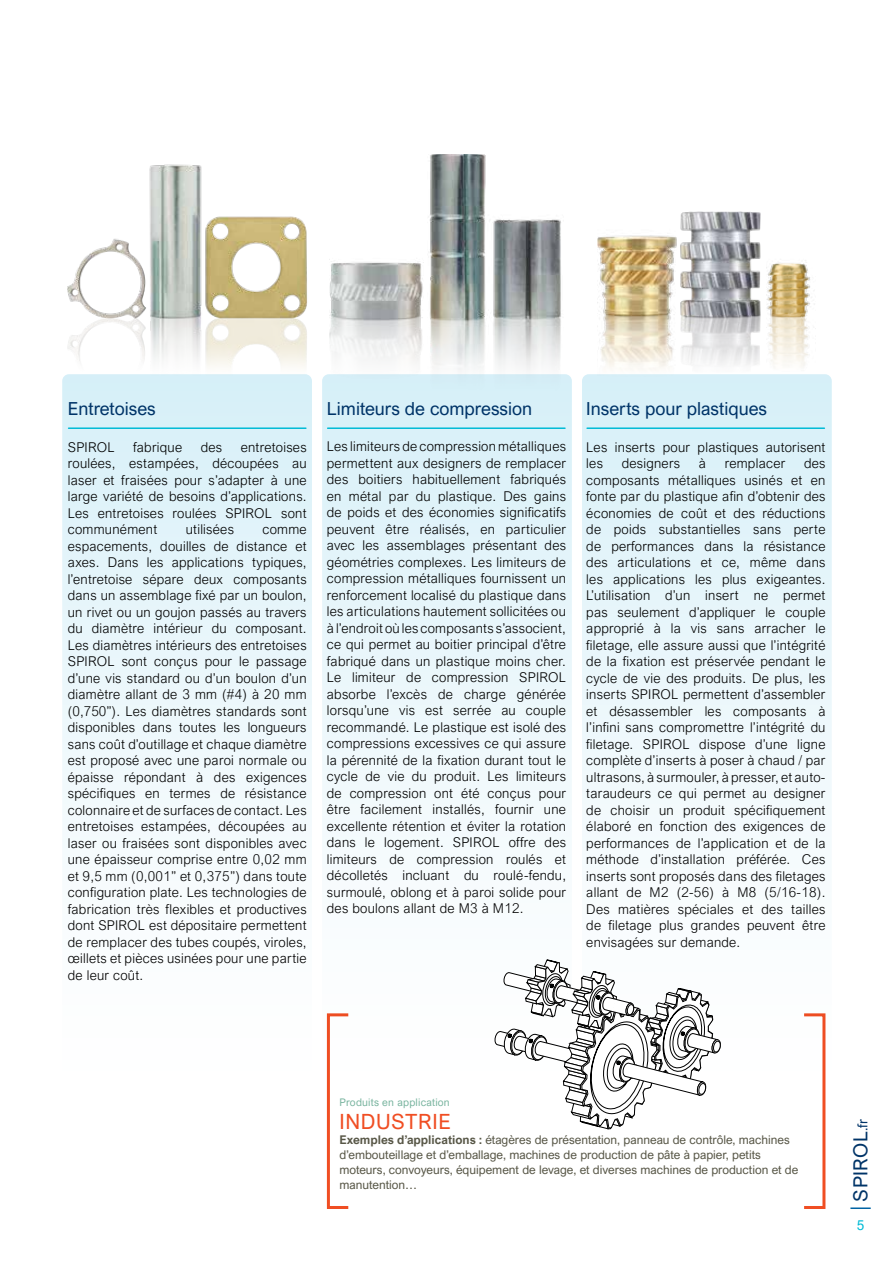
<style>
.page{position:relative;width:893px;height:1263px;background:#fff}
.page>*{position:absolute;margin:0;border:0;box-sizing:border-box;transform-origin:0 0}
.t1{font:21px "Arial Nova";letter-spacing:.03em;color:#f04e23}
.t2{font:19.5px "Arial Nova";letter-spacing:.02em;color:#003468}
.t3{font:18px "Arial Nova";color:#003468}
.t4{font:300 13.5px/16.5px "Arial Nova";letter-spacing:.02em;color:#000;text-align:justify}
.t5{font:13.5px "Arial Nova";color:#00bbd6}
.t6{font:12px/15px "Arial Nova";color:#585747}
.t7{font:10.5px "Arial Nova";letter-spacing:.02em;color:#7ab5a0}
.s1{font-weight:700}
.s2{font-size:13.5px}
</style>
<div class="page">
<div style="left:62px;top:374px;width:250px;height:702px;background:#f5fbfd;border-radius:7px"></div>
<div style="left:322px;top:374px;width:250px;height:702px;background:linear-gradient(to bottom,#d8f0f8,#fff);border-radius:7px"></div>
<div style="left:582px;top:374px;width:250px;height:702px;background:linear-gradient(to bottom,#d7f0f8,#fff);border-radius:7px"></div>
<div style="left:327px;top:1013px;width:23px;height:196px;border:3px solid #f04e23"></div>
<div style="left:803px;top:1013px;width:22px;height:196px;border:3px solid #f04e23"></div>
<hr style="left:328px;top:427px;width:237px;height:2px;background:#00bbd6">
<hr style="left:587px;top:427px;width:237px;height:2px;background:#00bbd6">
<svg style="left:494px;top:959px;width:227px;height:171px"></svg>
<img style="left:62px;top:164px;width:250px;height:474px">
<img style="left:330px;top:262px;width:94px;height:160px">
<img style="left:427px;top:154px;width:136px;height:268px">
<img style="left:766px;top:260px;width:50px;height:157px">
<img style="left:597px;top:235px;width:79px;height:141px">
<img style="left:679px;top:211px;width:82px;height:165px">
<hr style="left:850px;top:1207px;width:21px;height:2px;background:#0063a4">
<h3 class="t3" style="left:68px;top:398px;width:89px">Entretoises</h3>
<p class="t4" style="left:68px;top:439px;width:48px">SPIROL</p>
<p class="t4" style="left:133px;top:439px;width:50px">fabrique</p>
<p class="t4" style="left:201px;top:439px;width:23px">des</p>
<p class="t4" style="left:68px;top:439px;width:240px;text-indent:173px">entretoises roulées, estampées, découpées au laser et fraisées pour s’adapter à une large variété de besoins d’applications.<br>Les entretoises roulées SPIROL sont communément</p>
<p class="t4" style="left:186px;top:521px;width:50px">utilisées</p>
<p class="t4" style="left:68px;top:521px;width:240px;text-indent:195px">comme espacements, douilles de distance et axes. Dans les applications typiques, l’entretoise sépare deux composants dans un assemblage fixé par un boulon, un rivet ou un goujon passés au travers du diamètre intérieur du composant.<br>Les diamètres intérieurs des entretoises SPIROL sont conçus pour le passage d’une vis standard ou d’un boulon d’un diamètre allant de 3 mm (#4) à 20 mm (0,750”). Les diamètres standards sont disponibles dans toutes les longueurs sans coût d’outillage et chaque diamètre est proposé avec une paroi normale ou épaisse répondant à des exigences spécifiques en termes de résistance colonnaire et de surfaces de contact. Les entretoises estampées, découpées au laser ou fraisées sont disponibles avec une épaisseur comprise entre 0,02 mm et 9,5 mm (0,001” et 0,375”) dans toute configuration plate. Les technologies de fabrication très flexibles et productives dont SPIROL est dépositaire permettent de remplacer des tubes coupés, viroles, œillets et pièces usinées pour une partie de leur coût.</p>
<h3 class="t3" style="left:327px;top:398px;width:207px">Limiteurs de compression</h3>
<h3 class="t3" style="left:586px;top:398px;width:182px">Inserts pour plastiques</h3>
<p class="t4" style="left:586px;top:439px;width:241px">Les inserts pour plastiques autorisent les</p>
<p class="t4" style="left:327px;top:438px;width:241px">Les limiteurs de compression métalliques permettent aux designers de remplacer des boitiers habituellement fabriqués en métal par du plastique. Des gains de poids et des économies significatifs peuvent être réalisés, en particulier avec les assemblages présentant des géométries complexes. Les limiteurs de compression métalliques fournissent un renforcement localisé du plastique dans les articulations hautement sollicitées ou à l’endroit où les composants s’associent, ce qui permet au boitier principal d’être fabriqué dans un plastique moins cher.<br>Le limiteur de compression SPIROL absorbe l’excès de charge générée lorsqu’une vis est serrée au couple recommandé. Le plastique est isolé des compressions excessives ce qui assure la pérennité de la fixation durant tout le cycle de vie du produit. Les limiteurs de compression ont été conçus pour être facilement installés, fournir une excellente rétention et éviter la rotation dans le logement. SPIROL offre des limiteurs de compression roulés et décolletés incluant du roulé-fendu, surmoulé, oblong et à paroi solide pour des boulons allant de M3 à M12.</p>
<p class="t4" style="left:586px;top:455px;width:241px;text-indent:218px">des composants métalliques usinés et en fonte par du plastique afin d’obtenir des économies de coût et des réductions de poids substantielles sans perte de performances dans la résistance des articulations et ce, même dans les applications les plus exigeantes.<br>L’utilisation d’un insert ne permet pas seulement d’appliquer le couple approprié à la vis sans arracher le filetage, elle assure aussi que l’intégrité de la fixation est préservée pendant le cycle de vie des produits. De plus, les inserts SPIROL permettent d’assembler et désassembler les composants à l’infini sans compromettre l’intégrité du filetage. SPIROL dispose d’une ligne complète d’inserts à poser à chaud / par ultrasons, à surmouler, à presser, et auto&shy;taraudeurs ce qui permet au designer de choisir un produit spécifiquement élaboré en fonction des exigences de performances de l’application et de la méthode d’installation préférée. Ces inserts sont proposés dans des filetages allant de M2 (2-56) à M8 (5/16-18).<br>Des matières spéciales et des tailles de filetage plus grandes peuvent être envisagées sur demande.</p>
<p class="t4" style="left:622px;top:455px;width:60px">designers</p>
<p class="t4" style="left:699px;top:455px;width:9px">à</p>
<p class="t4" style="left:725px;top:455px;width:62px">remplacer</p>
<p class="t7" style="left:339px;top:1096px;width:112px">Produits en application</p>
<h1 class="t1" style="left:339px;top:1109px;width:113px">INDUSTRIE</h1>
<p class="t6" style="left:339px;top:1132px;width:460px"><span class="s1">Exemples d’applications :</span> étagères de présentation, panneau de contrôle, machines d’embouteillage et d’emballage, machines de production de pâte à papier, petits moteurs, convoyeurs, équipement de levage, et diverses machines de production et de manutention…</p>
<h2 class="t2" style="left:849px;top:1201px;width:84px;rotate:-90deg">SPIROL<span class="s2">.fr</span></h2>
<p class="t5" style="left:857px;top:1217px;width:9px">5</p>
</div>
